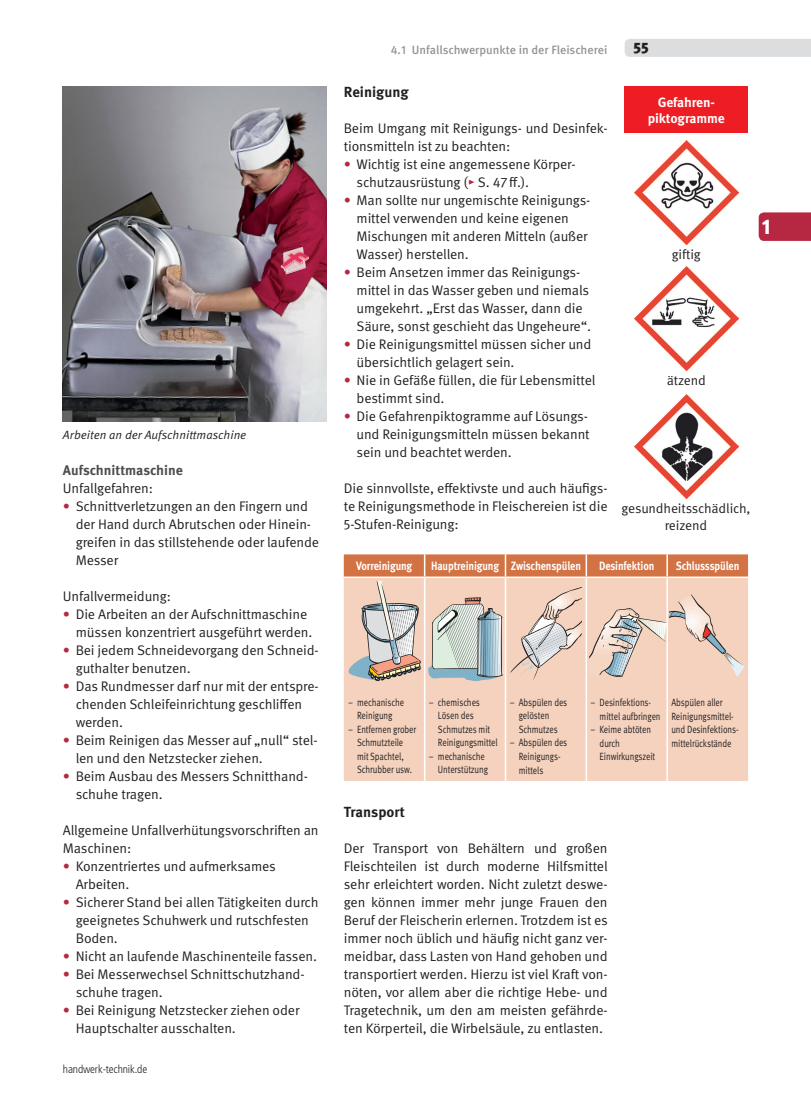
<style>
.page{position:relative;width:811px;height:1108px;background:#fff}
.page>*{position:absolute;margin:0;border:0;box-sizing:border-box;transform-origin:0 0}
.t1{font:900 21px "Meta Pro";color:#fff}
.t2{font:900 15px "Meta Pro";color:#231f20}
.t3{font:700 14.7px "Meta Pro";color:#231f20}
.t4{font:13.8px/18px "Meta Pro";letter-spacing:-.01em;color:#231f20}
.t5{font:700 13.8px/18px "Meta Pro";color:#4b4c4d}
.t6{font:13.5px/16.5px "Meta Pro";letter-spacing:-.01em;color:#231f20;text-align:center}
.t7{font:700 13.5px/16.5px "Meta Pro";letter-spacing:-.01em;color:#fff;text-align:center}
.t8{font:700 12px "Meta Pro";letter-spacing:-.01em;color:#fff;scale:.85 1}
.t9{font:500 12px "Meta Pro";letter-spacing:-.005em;color:#939598}
.t10{font:italic 12px "Meta Pro";color:#231f20}
.t11{font:300 condensed 11.25px "Frutiger LT Std";letter-spacing:-.01em;color:#231f20}
.t12{font:10.5px/13.5px "Meta Pro";letter-spacing:-.01em;color:#231f20;scale:.8 1}
.s1{font-weight:400;color:#231f20}
.s2{color:#b62841}
.s3{font-weight:900;color:#b62841}
</style>
<div class="page">
<div style="left:624px;top:39px;width:186px;height:18px;background:#dcdddf"></div>
<img style="left:63px;top:86px;width:264px;height:335px">
<div style="left:624px;top:86px;width:123px;height:47px;background:#ee1d23"></div>
<img style="left:634px;top:141px;width:104px;height:103px">
<img style="left:634px;top:266px;width:104px;height:104px">
<img style="left:634px;top:395px;width:104px;height:103px">
<img style="left:281px;top:247px;width:28px;height:27px">
<div style="left:344px;top:681px;width:403px;height:100px;background:#f4d2be"></div>
<hr style="left:424px;top:578px;width:1px;height:203px;background:#fff">
<hr style="left:504px;top:578px;width:2px;height:203px;background:#fff">
<hr style="left:585px;top:578px;width:2px;height:203px;background:#fff">
<hr style="left:666px;top:578px;width:1px;height:203px;background:#fff">
<svg style="left:344px;top:554px;width:403px;height:127px;background:#dbbba8"></svg>
<svg style="left:758px;top:212px;width:52px;height:29px;background:#b83048"></svg>
<p class="t10" style="left:63px;top:427px;width:185px">Arbeiten an der Aufschnittmaschine</p>
<p class="t5" style="left:63px;top:462px;width:121px">Aufschnittmaschine<br><span class="s1">Unfallgefahren:</span></p>
<p class="t4" style="left:76px;top:498px;width:245px;text-indent:-13px"><span class="s2">•</span> Schnittverletzungen an den Fingern und der Hand durch Abrutschen oder Hinein&shy;greifen in das stillstehende oder laufende<br>Messer</p>
<p class="t4" style="left:63px;top:588px;width:109px">Unfallvermeidung:</p>
<p class="t4" style="left:76px;top:606px;width:238px;text-indent:-13px"><span class="s2">•</span> Die Arbeiten an der Aufschnittmaschine müssen konzentriert ausgeführt werden.</p>
<p class="t4" style="left:76px;top:642px;width:244px;text-indent:-13px"><span class="s2">•</span> Bei jedem Schneidevorgang den Schneid&shy;guthalter benutzen.</p>
<p class="t4" style="left:76px;top:678px;width:244px;text-indent:-13px"><span class="s2">•</span> Das Rundmesser darf nur mit der entspre&shy;chenden Schleifeinrichtung geschliffen werden.</p>
<p class="t4" style="left:76px;top:732px;width:243px;text-indent:-13px"><span class="s2">•</span> Beim Reinigen das Messer auf „null“ stel&shy;len und den Netzstecker -ziehen.</p>
<p class="t4" style="left:76px;top:768px;width:234px;text-indent:-13px"><span class="s2">•</span> Beim Ausbau des Messers Schnitthand&shy;schuhe tragen.</p>
<p class="t4" style="left:63px;top:822px;width:257px">Allgemeine Unfallverhütungsvorschriften an<br>Maschinen:</p>
<p class="t4" style="left:76px;top:858px;width:202px;text-indent:-13px"><span class="s2">•</span> Konzentriertes und aufmerksames<br>Arbeiten.</p>
<p class="t4" style="left:76px;top:894px;width:244px;text-indent:-13px"><span class="s2">•</span> Sicherer Stand bei allen Tätigkeiten durch geeignetes Schuhwerk und rutschfesten<br>Boden.</p>
<p class="t4" style="left:63px;top:948px;width:255px"><span class="s2">•</span> Nicht an laufende Maschinenteile fassen.</p>
<p class="t4" style="left:76px;top:966px;width:230px;text-indent:-13px"><span class="s2">•</span> Bei Messerwechsel Schnittschutzhand&shy;schuhe tragen.</p>
<p class="t4" style="left:76px;top:1002px;width:225px;text-indent:-13px"><span class="s2">•</span> Bei Reinigung Netzstecker ziehen oder<br>Hauptschalter ausschalten.</p>
<p class="t11" style="left:63px;top:1062px;width:86px">handwerk-technik.de</p>
<p class="t9" style="left:390px;top:42px;width:218px">4.1 Unfallschwerpunkte in der Fleischerei</p>
<p class="t3" style="left:344px;top:83px;width:66px">Reinigung</p>
<p class="t4" style="left:344px;top:120px;width:265px">Beim Umgang mit Reinigungs- und Desinfek&shy;tionsmitteln ist zu beachten:</p>
<p class="t4" style="left:356px;top:156px;width:220px;text-indent:-13px"><span class="s2">•</span> Wichtig ist eine angemessene Körper&shy;schutzausrüstung (<span class="s3">▸</span> S. 47ff.).</p>
<p class="t4" style="left:356px;top:192px;width:235px;text-indent:-13px"><span class="s2">•</span> Man sollte nur ungemischte Reinigungs&shy;mittel verwenden und keine eigenen Mischungen mit anderen Mitteln (außer Wasser) herstellen.</p>
<p class="t4" style="left:356px;top:264px;width:236px;text-indent:-13px"><span class="s2">•</span> Beim Ansetzen immer das Reinigungs&shy;mittel in das Wasser geben und niemals umgekehrt. „Erst das Wasser, dann die Säure, sonst geschieht das Ungeheure“.</p>
<p class="t4" style="left:356px;top:336px;width:236px;text-indent:-13px"><span class="s2">•</span> Die Reinigungsmittel müssen sicher und übersichtlich gelagert sein.</p>
<p class="t4" style="left:356px;top:372px;width:240px;text-indent:-13px"><span class="s2">•</span> Nie in Gefäße füllen, die für Lebensmittel bestimmt sind.</p>
<p class="t4" style="left:356px;top:408px;width:235px;text-indent:-13px"><span class="s2">•</span> Die Gefahrenpiktogramme auf Lösungs&shy;und Reinigungsmitteln müssen bekannt sein und beachtet werden.</p>
<p class="t4" style="left:343px;top:480px;width:265px;text-align:justify">Die sinnvollste, effektivste und auch häufigs&shy;te Reinigungsmethode in Fleischereien ist die 5-Stufen-Reinigung:</p>
<p class="t2" style="left:633px;top:38px;width:17px">55</p>
<p class="t7" style="left:647px;top:94px;width:79px">Gefahren&shy;piktogramme</p>
<p class="t6" style="left:671px;top:246px;width:30px">giftig</p>
<p class="t6" style="left:666px;top:372px;width:41px">ätzend</p>
<p class="t6" style="left:621px;top:501px;width:130px">gesundheitsschädlich, reizend</p>
<p class="t8" style="left:356px;top:558px;width:68px">Vorreinigung</p>
<p class="t8" style="left:431px;top:558px;width:178px">Hauptreinigung Zwischenspülen</p>
<p class="t8" style="left:599px;top:558px;width:67px">Desinfektion</p>
<p class="t8" style="left:675px;top:558px;width:76px">Schlussspülen</p>
<p class="t1" style="left:761px;top:214px;width:10px">1</p>
<p class="t12" style="left:348px;top:696px;width:71px;text-align:center">– mechanische<br>Reinigung</p>
<p class="t12" style="left:348px;top:723px;width:87px;text-align:center">– Entfernen grober<br>Schmutzteile<br>mit Spachtel,<br>Schrubber usw.</p>
<p class="t12" style="left:438px;top:696px;width:76px;text-indent:-9px">– chemisches<br>Lösen des<br>Schmutzes mit<br>Reinigungsmittel</p>
<p class="t12" style="left:429px;top:750px;width:75px;text-align:right">– mechanische<br>Unterstützung</p>
<p class="t12" style="left:518px;top:696px;width:62px;text-indent:-9px">– Abspülen des gelösten<br>Schmutzes</p>
<p class="t12" style="left:518px;top:736px;width:62px;text-indent:-9px">– Abspülen des<br>Reinigungs&shy;mittels</p>
<p class="t12" style="left:599px;top:696px;width:78px;text-indent:-9px">– Desinfektions&shy;mittel aufbringen</p>
<p class="t12" style="left:599px;top:723px;width:71px;text-indent:-9px">– Keime abtöten durch<br>Einwirkungszeit</p>
<p class="t12" style="left:671px;top:696px;width:85px">Abspülen aller<br>Reinigungsmittel&shy;und Desinfektions&shy;mittelrückstände</p>
<p class="t3" style="left:344px;top:803px;width:63px">Transport</p>
<p class="t4" style="left:343px;top:840px;width:265px;text-align:justify">Der Transport von Behältern und großen Fleischteilen ist durch moderne Hilfsmittel sehr erleichtert worden. Nicht zuletzt deswe&shy;gen können immer mehr junge Frauen den Beruf der Fleischerin erlernen. Trotzdem ist es immer noch üblich und häufig nicht ganz ver&shy;meidbar, dass Lasten von Hand gehoben und transportiert werden. Hierzu ist viel Kraft von&shy;nöten, vor allem aber die richtige Hebe- und Tragetechnik, um den am meisten gefährde&shy;ten Körperteil, die Wirbelsäule, zu entlasten.</p>
</div>
